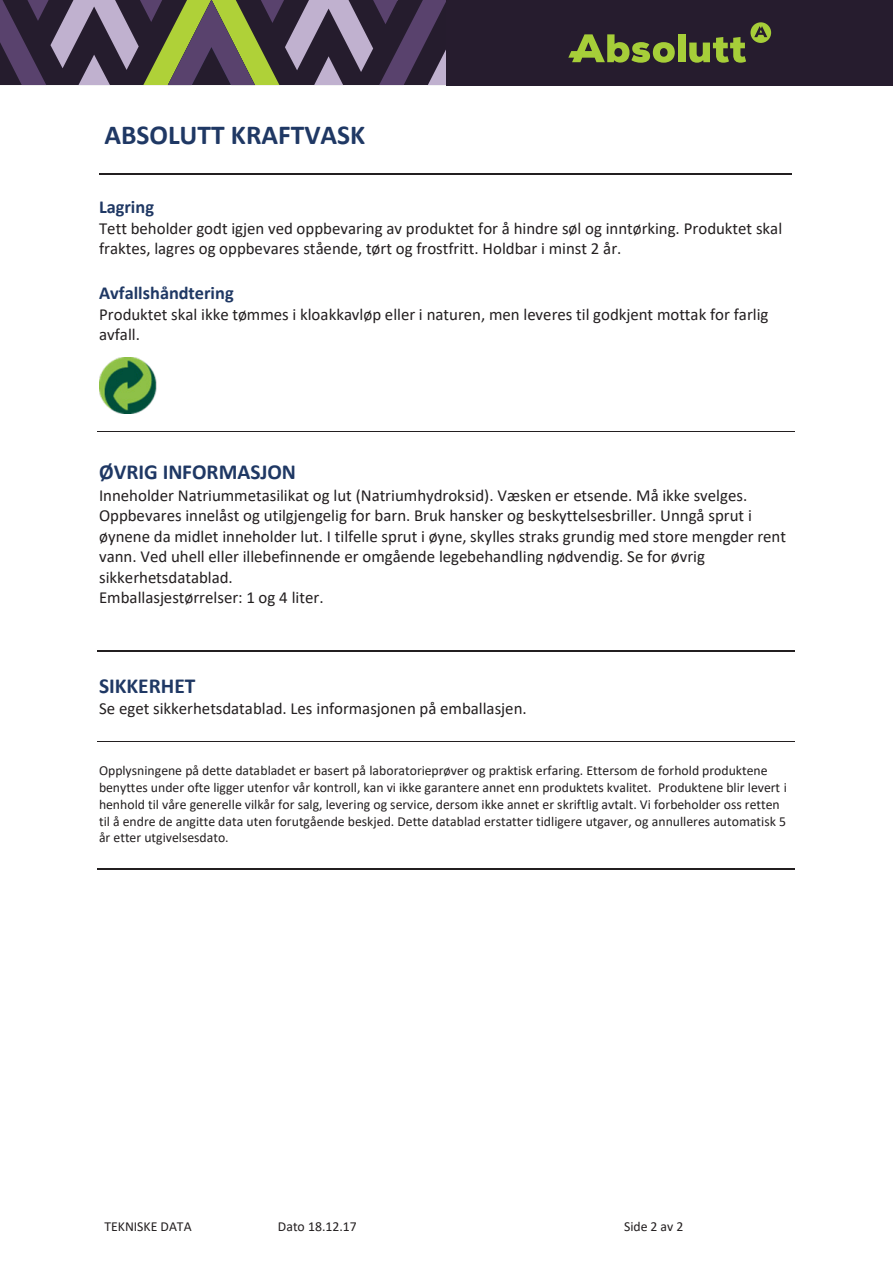
<style>
.page{position:relative;width:893px;height:1263px;background:#fff}
.page>*{position:absolute;margin:0;border:0;box-sizing:border-box;transform-origin:0 0}
.t1{font:700 27.45px "Calibri";color:#1f3864}
.t2{font:700 21.45px "Calibri";color:#1f3864}
.t3{font:700 18.3px "Calibri";color:#1f3864}
.t4{font:16.8px/20.5px "Calibri";color:#231f20}
.t5{font:13.8px/16.8px "Calibri";color:#231f20}
</style>
<div class="page">
<hr style="left:99px;top:173px;width:490px;height:1px;background:#231f20">
<hr style="left:590px;top:173px;width:202px;height:1px;background:#231f20">
<hr style="left:97px;top:431px;width:697px;height:1px;background:#231f20">
<hr style="left:97px;top:651px;width:697px;height:1px;background:#231f20">
<hr style="left:97px;top:741px;width:697px;height:1px;background:#231f20">
<hr style="left:97px;top:868px;width:697px;height:1px;background:#231f20">
<img style="left:100px;top:357px;width:57px;height:57px">
<svg style="left:0;top:0;width:446px;height:85px;background:#595057"></svg>
<div style="left:446px;top:0;width:447px;height:85px;background:#261c2e"></div>
<svg style="left:568px;top:34px;width:107px;height:29px"></svg>
<div style="left:678px;top:34px;width:7px;height:28px;background:#a6ce39"></div>
<svg style="left:689px;top:22px;width:82px;height:41px"></svg>
<p class="t1" style="left:104px;top:116px;width:262px">ABSOLUTT KRAFTVASK</p>
<p class="t3" style="left:99px;top:194px;width:57px">Lagring</p>
<p class="t4" style="left:99px;top:217px;width:685px">Tett beholder godt igjen ved oppbevaring av produktet for å hindre søl og inntørking. Produktet skal fraktes, lagres og oppbevares stående, tørt og frostfritt. Holdbar i minst 2 år.</p>
<p class="t3" style="left:99px;top:280px;width:136px">Avfallshåndtering</p>
<p class="t4" style="left:99px;top:303px;width:671px">Produktet skal ikke tømmes i kloakkavløp eller i naturen, men leveres til godkjent mottak for farlig avfall.</p>
<p class="t2" style="left:99px;top:457px;width:198px">ØVRIG INFORMASJON</p>
<p class="t4" style="left:99px;top:485px;width:688px">Inneholder Natriummetasilikat og lut (Natriumhydroksid). Væsken er etsende. Må ikke svelges.<br>Oppbevares innelåst og utilgjengelig for barn. Bruk hansker og beskyttelsesbriller. Unngå sprut i øynene da midlet inneholder lut. I tilfelle sprut i øyne, skylles straks grundig med store mengder rent vann. Ved uhell eller illebefinnende er omgående legebehandling nødvendig. Se for øvrig sikkerhetsdatablad.<br>Emballasjestørrelser: 1 og 4 liter.</p>
<p class="t2" style="left:99px;top:670px;width:98px">SIKKERHET</p>
<p class="t4" style="left:99px;top:698px;width:429px">Se eget sikkerhetsdatablad. Les informasjonen på emballasjen.</p>
<p class="t5" style="left:99px;top:762px;width:689px">Opplysningene på dette databladet er basert på laboratorieprøver og praktisk erfaring. Ettersom de forhold produktene benyttes under ofte ligger utenfor vår kontroll, kan vi ikke garantere annet enn produktets kvalitet. Produktene blir levert i henhold til våre generelle vilkår for salg, levering og service, dersom ikke annet er skriftlig avtalt. Vi forbeholder oss retten til å endre de angitte data uten forutgående beskjed. Dette datablad erstatter tidligere utgaver, og annulleres automatisk 5 år etter utgivelsesdato.</p>
<p class="t5" style="left:104px;top:1218px;width:89px">TEKNISKE DATA</p>
<p class="t5" style="left:278px;top:1218px;width:80px">Dato 18.12.17</p>
<p class="t5" style="left:624px;top:1218px;width:61px">Side 2 av 2</p>
</div>
